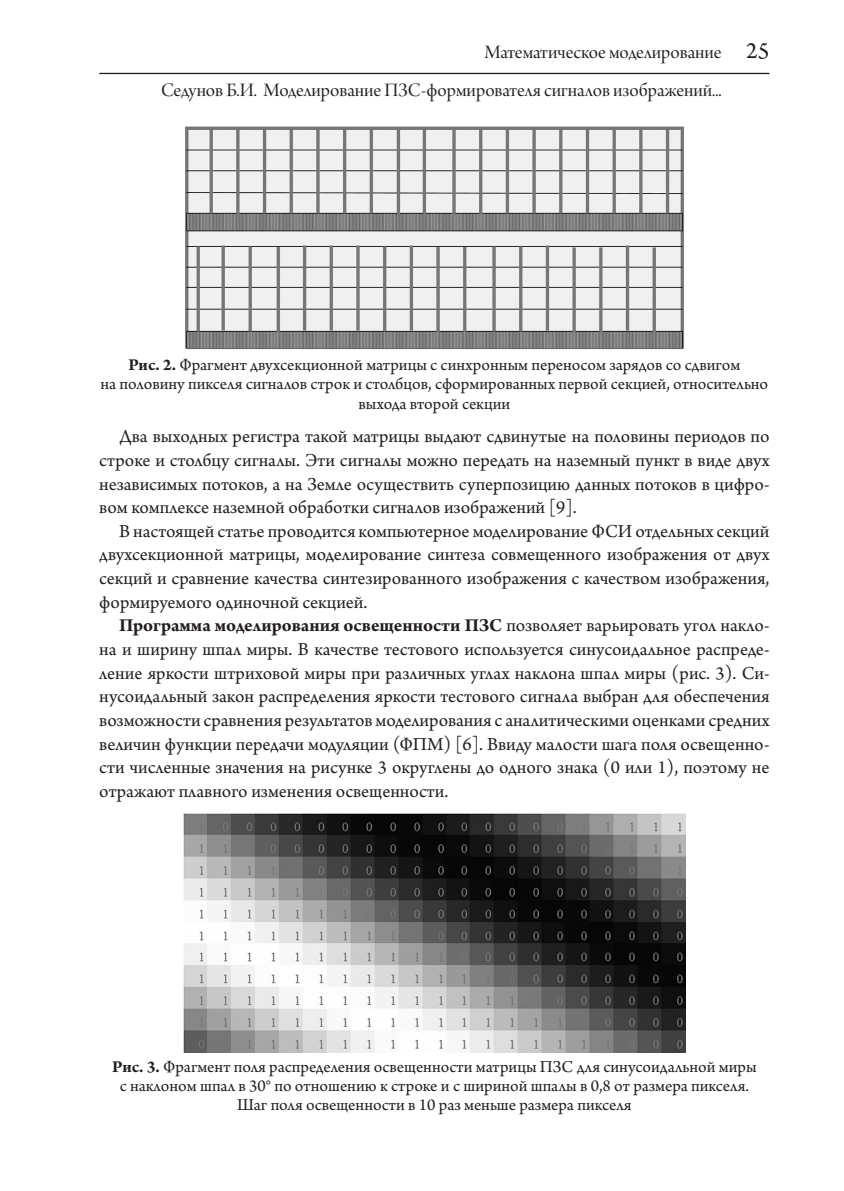
<style>
.page{position:relative;width:844px;height:1191px;background:#fff}
.page>*{position:absolute;margin:0;border:0;box-sizing:border-box;transform-origin:0 0}
.t1{font:20.12px/38.5px "Arno Pro Display";color:#231f20;text-align:right}
.Текст{font:19.25px/23.6px "Arno Pro";color:#231f20;text-align:justify}
.Рисунок{font:17.5px/19.2px "Arno Pro";color:#231f20;text-align:center}
.s1{font-family:"Arno Pro";font-size:24.5px}
.s2{font-family:"Arno Pro";font-size:24.5px;color:#fff}
.s3{font-weight:700}
</style>
<div class="page">
<hr style="left:99px;top:73px;width:670px;height:1px;background:#231f20">
<img style="left:185px;top:126px;width:499px;height:224px">
<img style="left:183px;top:813px;width:502px;height:239px">
<p class="t1" style="left:161px;top:34px;width:609px">Математическое моделирование <span class="s1">25<br></span>Седунов Б.И. Моделирование ПЗС-формирователя сигналов изображений... <span class="s2">25</span></p>
<p class="Рисунок" style="left:100px;top:356px;width:669px"><span class="s3">Рис. 2.</span> Фрагмент двухсекционной матрицы с синхронным переносом зарядов со сдвигом<br>на половину пикселя сигналов строк и столбцов, сформированных первой секцией, относительно выхода второй секции</p>
<p class="Текст" style="left:99px;top:426px;width:671px;text-indent:20px">Два выходных регистра такой матрицы выдают сдвинутые на половины периодов по строке и столбцу сигналы. Эти сигналы можно передать на наземный пункт в виде двух независимых потоков, а на Земле осуществить суперпозицию данных потоков в цифро&shy;вом комплексе наземной обработки сигналов изображений [9].</p>
<p class="Текст" style="left:99px;top:520px;width:671px;text-indent:20px">В настоящей статье проводится компьютерное моделирование ФСИ отдельных секций двухсекционной матрицы, моделирование синтеза совмещенного изображения от двух секций и сравнение качества синтезированного изображения с качеством изображения, формируемого одиночной секцией.</p>
<p class="Текст" style="left:99px;top:615px;width:671px;text-indent:20px"><span class="s3">Программа моделирования освещенности ПЗС</span> позволяет варьировать угол накло&shy;на и ширину шпал миры. В качестве тестового используется синусоидальное распреде&shy;ление яркости штриховой миры при различных углах наклона шпал миры (рис. 3). Си&shy;нусоидальный закон распределения яркости тестового сигнала выбран для обеспечения возможности сравнения результатов моделирования с аналитическими оценками средних величин функции передачи модуляции (ФПМ) [6]. Ввиду малости шага поля освещенно&shy;сти численные значения на рисунке 3 округлены до одного знака (0 или 1), поэтому не отражают плавного изменения освещенности.</p>
<p class="Рисунок" style="left:112px;top:1057px;width:645px"><span class="s3">Рис. 3.</span> Фрагмент поля распределения освещенности матрицы ПЗС для синусоидальной миры с наклоном шпал в 30° по отношению к строке и с шириной шпалы в 0,8 от размера пикселя.<br>Шаг поля освещенности в 10 раз меньше размера пикселя</p>
</div>
